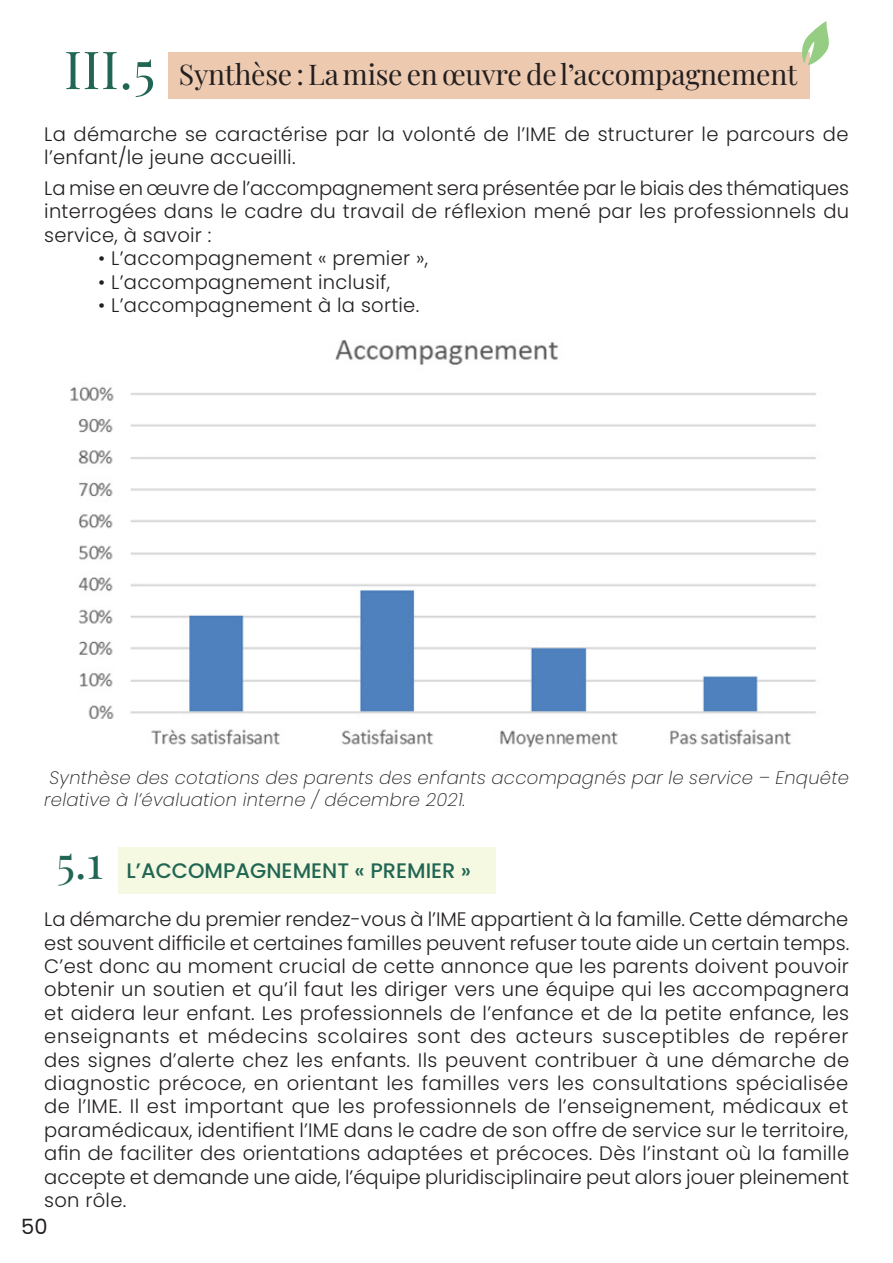
<style>
.page{position:relative;width:893px;height:1263px;background:#fff}
.page>*{position:absolute;margin:0;border:0;box-sizing:border-box;transform-origin:0 0}
.t1{font:52.5px "Playfair Display";color:#216654}
.t2{font:45px "Playfair Display";color:#216654}
.t3{font:28.5px "Playfair Display";letter-spacing:-.01em;color:#231f20}
.t4{font:500 21px "Poppins";color:#216654}
.t5{font:21px "Poppins";color:#231f20}
.t6{font:300 19.5px/23.4px "Poppins";letter-spacing:.015em;color:#231f20;text-align:justify}
.t7{font:italic 200 18px/21.6px "Poppins";letter-spacing:.015em;color:#231f20}
</style>
<div class="page">
<div style="left:168px;top:52px;width:641px;height:47px;background:#edc9b0"></div>
<svg style="left:802px;top:21px;width:27px;height:45px"></svg>
<img style="left:70px;top:340px;width:746px;height:408px">
<div style="left:118px;top:848px;width:377px;height:46px;background:#f6f9e1"></div>
<p class="t1" style="left:64px;top:28px;width:93px">III.5</p>
<p class="t3" style="left:179px;top:52px;width:620px">Synthèse : La mise en œuvre de l’accompagnement</p>
<p class="t6" style="left:44px;top:122px;width:806px">La démarche se caractérise par la volonté de l’IME de structurer le parcours de l’enfant/le jeune accueilli.</p>
<p class="t6" style="left:44px;top:177px;width:806px">La mise en œuvre de l’accompagnement sera présentée par le biais des thématiques interrogées dans le cadre du travail de réflexion mené par les professionnels du service, à savoir :</p>
<p class="t6" style="left:98px;top:247px;width:331px">• L’accompagnement « premier »,</p>
<p class="t6" style="left:98px;top:270px;width:293px">• L’accompagnement inclusif,</p>
<p class="t6" style="left:98px;top:294px;width:322px">• L’accompagnement à la sortie.</p>
<p class="t7" style="left:44px;top:767px;width:806px">Synthèse des cotations des parents des enfants accompagnés par le service – Enquête relative à l’évaluation interne / décembre 2021.</p>
<p class="t2" style="left:56px;top:827px;width:48px">5.1</p>
<p class="t4" style="left:127px;top:858px;width:346px">L’ACCOMPAGNEMENT « PREMIER »</p>
<p class="t6" style="left:44px;top:908px;width:806px">La démarche du premier rendez-vous à l’IME appartient à la famille. Cette démarche est souvent difficile et certaines familles peuvent refuser toute aide un certain temps.<br>C’est donc au moment crucial de cette annonce que les parents doivent pouvoir obtenir un soutien et qu’il faut les diriger vers une équipe qui les accompagnera et aidera leur enfant. Les professionnels de l’enfance et de la petite enfance, les enseignants et médecins scolaires sont des acteurs susceptibles de repérer des signes d’alerte chez les enfants. Ils peuvent contribuer à une démarche de diagnostic précoce, en orientant les familles vers les consultations spécialisée de l’IME. Il est important que les professionnels de l’enseignement, médicaux et paramédicaux, identifient l’IME dans le cadre de son offre de service sur le territoire, afin de faciliter des orientations adaptées et précoces. Dès l’instant où la famille accepte et demande une aide, l’équipe pluridisciplinaire peut alors jouer pleinement son rôle.</p>
<p class="t5" style="left:21px;top:1214px;width:28px">50</p>
</div>
